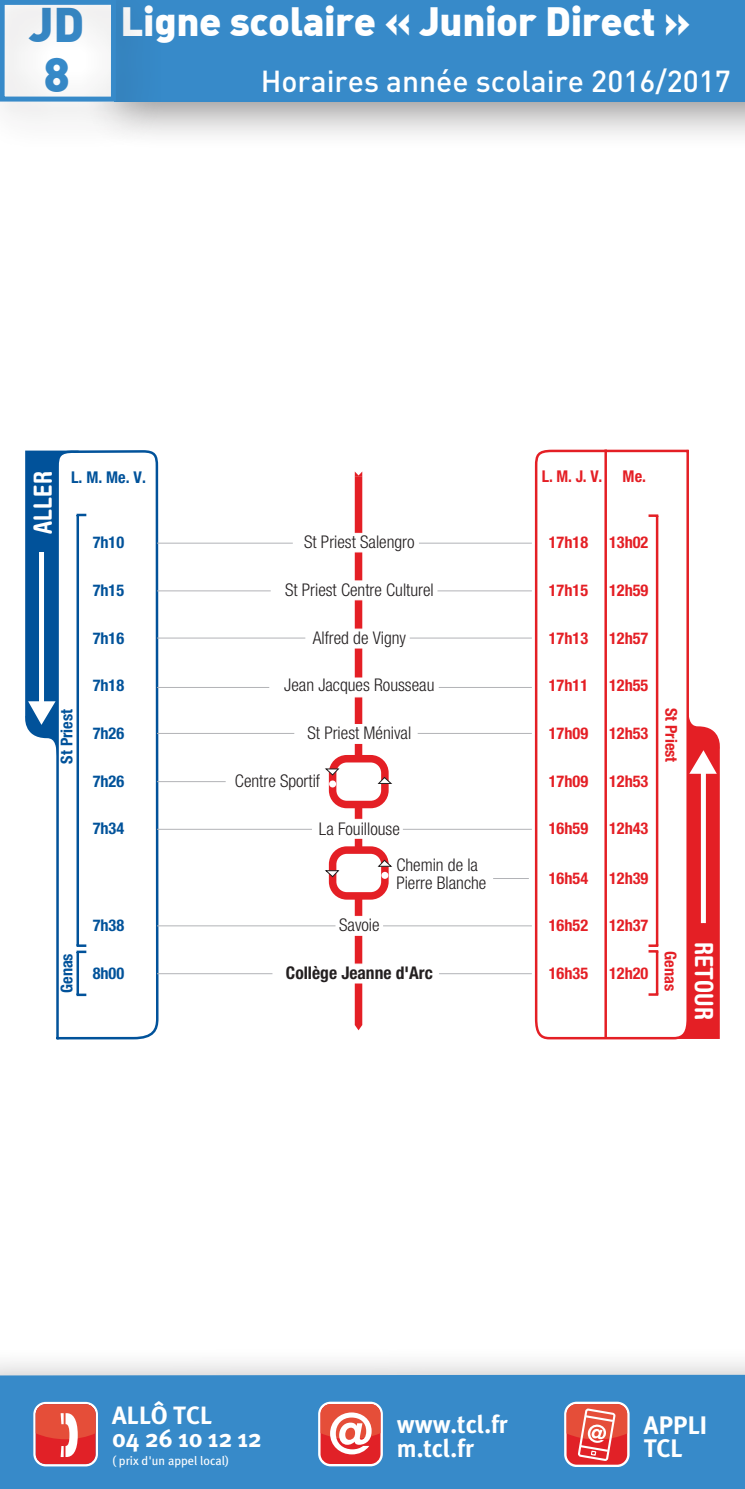
<style>
.page{position:relative;width:745px;height:1489px;background:#fff}
.page>*{position:absolute;margin:0;border:0;box-sizing:border-box;transform-origin:0 0}
.t1{font:900 47.5px "DIN Alternate";color:#378ac9}
.t2{font:900 40px "DIN Alternate";letter-spacing:-.01em;color:#fff}
.t3{font:500 30px "DIN";color:#fff}
.t4{font:700 25.25px/23.8px "Meta Plus";letter-spacing:-.005em;color:#fff}
.t5{font:700 25px/23.2px "Meta Plus";color:#fff}
.t6{font:700 condensed 25px "Helvetica Rounded";color:#fff}
.t7{font:300 condensed 17.5px/17.5px "Helvetica Neue";color:#231f20}
.t8{font:700 condensed 17.5px "Helvetica Neue";color:#231f20}
.t9{font:700 condensed 16.25px "Helvetica Neue";color:#e41f25}
.t10{font:700 condensed 16.25px "Helvetica Neue";color:#01529a}
.t11{font:12.5px "Meta Plus";color:#fff}
.s1{font-size:47.5px;color:#378ac9}
</style>
<div class="page">
<div style="left:85px;top:0;width:659px;height:150px;background:#231f20;opacity:.5"></div>
<div style="left:113px;top:0;width:631px;height:102px;background:#378ac9"></div>
<div style="left:0;top:1346px;width:744px;height:142px;background:#231f20;opacity:.5"></div>
<div style="left:0;top:1374px;width:744px;height:114px;background:#378ac9"></div>
<svg style="left:33px;top:1401px;width:65px;height:65px"></svg>
<svg style="left:318px;top:1401px;width:64px;height:65px"></svg>
<div style="left:320px;top:1403px;width:60px;height:60px;background:#e12127;border-radius:10px"></div>
<svg style="left:320px;top:1403px;width:60px;height:51px"></svg>
<svg style="left:563px;top:1401px;width:66px;height:65px"></svg>
<div style="left:566px;top:1403px;width:60px;height:61px;background:#e12127;border-radius:10px"></div>
<svg style="left:566px;top:1403px;width:60px;height:57px"></svg>
<svg style="left:689px;top:717px;width:30px;height:321px"></svg>
<svg style="left:56px;top:450px;width:104px;height:589px"></svg>
<svg style="left:534px;top:449px;width:155px;height:590px"></svg>
<div style="left:354px;top:476px;width:8px;height:549px;background:#e41f25"></div>
<div style="left:332px;top:850px;width:52px;height:45px;background:#fff;border-radius:14px"></div>
<div style="left:328px;top:846px;width:60px;height:53px;border:8px solid #e41f25;border-radius:14px"></div>
<svg style="left:378px;top:859px;width:14px;height:7px"></svg>
<svg style="left:325px;top:870px;width:14px;height:7px"></svg>
<svg style="left:381px;top:871px;width:7px;height:7px"></svg>
<div style="left:332px;top:758px;width:52px;height:46px;background:#fff;border-radius:14px"></div>
<div style="left:328px;top:755px;width:60px;height:53px;border:8px solid #e41f25;border-radius:14px"></div>
<svg style="left:377px;top:776px;width:15px;height:8px"></svg>
<svg style="left:325px;top:768px;width:14px;height:7px"></svg>
<div style="left:329px;top:780px;width:7px;height:7px;background:#fff;border-radius:50%"></div>
<hr style="left:76px;top:515px;width:3px;height:430px;background:#01529a">
<svg style="left:25px;top:450px;width:61px;height:312px"></svg>
<hr style="left:655px;top:515px;width:3px;height:430px;background:#e41f25">
<svg style="left:648px;top:514px;width:9px;height:3px"></svg>
<hr style="left:655px;top:951px;width:3px;height:43px;background:#e41f25">
<svg style="left:648px;top:944px;width:9px;height:8px"></svg>
<svg style="left:648px;top:993px;width:9px;height:2px"></svg>
<hr style="left:76px;top:951px;width:3px;height:43px;background:#01529a">
<svg style="left:77px;top:993px;width:9px;height:3px"></svg>
<svg style="left:77px;top:944px;width:9px;height:9px"></svg>
<hr style="left:604px;top:449px;width:2px;height:589px;background:#e41f25">
<svg style="left:354px;top:1024px;width:8px;height:6px"></svg>
<svg style="left:354px;top:471px;width:8px;height:5px"></svg>
<hr style="left:418px;top:542px;width:113px;height:1px;background:#b2b3b7">
<hr style="left:157px;top:542px;width:135px;height:1px;background:#b2b3b7">
<hr style="left:437px;top:590px;width:94px;height:1px;background:#b2b3b7">
<hr style="left:157px;top:590px;width:113px;height:1px;background:#b2b3b7">
<hr style="left:409px;top:637px;width:122px;height:1px;background:#b2b3b7">
<hr style="left:157px;top:637px;width:148px;height:1px;background:#b2b3b7">
<hr style="left:438px;top:687px;width:93px;height:1px;background:#b2b3b7">
<hr style="left:157px;top:687px;width:112px;height:1px;background:#b2b3b7">
<hr style="left:417px;top:733px;width:114px;height:1px;background:#b2b3b7">
<hr style="left:157px;top:733px;width:137px;height:1px;background:#b2b3b7">
<hr style="left:157px;top:781px;width:68px;height:1px;background:#b2b3b7">
<hr style="left:402px;top:828px;width:129px;height:1px;background:#b2b3b7">
<hr style="left:157px;top:828px;width:155px;height:1px;background:#b2b3b7">
<hr style="left:383px;top:925px;width:148px;height:1px;background:#b2b3b7">
<hr style="left:157px;top:925px;width:178px;height:1px;background:#b2b3b7">
<hr style="left:438px;top:973px;width:93px;height:1px;background:#b2b3b7">
<hr style="left:157px;top:973px;width:115px;height:1px;background:#b2b3b7">
<div style="left:347px;top:963px;width:20px;height:20px;background:#fff"></div>
<div style="left:347px;top:916px;width:20px;height:19px;background:#fff"></div>
<div style="left:347px;top:819px;width:20px;height:19px;background:#fff"></div>
<div style="left:347px;top:724px;width:20px;height:19px;background:#fff"></div>
<div style="left:347px;top:677px;width:20px;height:20px;background:#fff"></div>
<div style="left:347px;top:628px;width:20px;height:20px;background:#fff"></div>
<div style="left:347px;top:580px;width:20px;height:20px;background:#fff;border:1px solid #fff"></div>
<div style="left:347px;top:533px;width:20px;height:19px;background:#fff"></div>
<hr style="left:493px;top:878px;width:35px;height:1px;background:#b2b3b7">
<div style="left:0;top:0;width:165px;height:150px;background:#231f20;opacity:.5"></div>
<div style="left:0;top:0;width:116px;height:102px;border:5px solid #378ac9"></div>
<h2 class="t2" style="left:29px;top:-5px;width:662px"><span class="s1">JD</span> Ligne scolaire « Junior Direct »</h2>
<h1 class="t1" style="left:43px;top:43px;width:29px">8</h1>
<h3 class="t3" style="left:260px;top:62px;width:471px">Horaires année scolaire 2016/2017</h3>
<h3 class="t6" style="left:28px;top:533px;width:64px;rotate:-90deg">ALLER</h3>
<p class="t10" style="left:71px;top:467px;width:76px">L. M. Me. V.</p>
<p class="t9" style="left:541px;top:466px;width:62px">L. M. J. V.</p>
<p class="t9" style="left:622px;top:466px;width:25px">Me.</p>
<p class="t7" style="left:304px;top:533px;width:112px">St Priest Salengro</p>
<p class="t10" style="left:93px;top:532px;width:33px">7h10</p>
<p class="t10" style="left:93px;top:580px;width:33px">7h15</p>
<p class="t10" style="left:93px;top:628px;width:33px">7h16</p>
<p class="t10" style="left:93px;top:675px;width:33px">7h18</p>
<p class="t10" style="left:93px;top:723px;width:33px">7h26</p>
<p class="t10" style="left:93px;top:771px;width:33px">7h26</p>
<p class="t10" style="left:93px;top:818px;width:33px">7h34</p>
<p class="t9" style="left:548px;top:532px;width:41px">17h18</p>
<p class="t9" style="left:548px;top:580px;width:41px">17h15</p>
<p class="t9" style="left:548px;top:628px;width:41px">17h13</p>
<p class="t9" style="left:548px;top:675px;width:41px">17h11</p>
<p class="t9" style="left:548px;top:723px;width:41px">17h09</p>
<p class="t9" style="left:548px;top:771px;width:41px">17h09</p>
<p class="t9" style="left:548px;top:818px;width:41px">16h59</p>
<p class="t9" style="left:548px;top:868px;width:41px">16h54</p>
<p class="t9" style="left:548px;top:915px;width:41px">16h52</p>
<p class="t9" style="left:608px;top:532px;width:41px">13h02</p>
<p class="t9" style="left:608px;top:580px;width:41px">12h59</p>
<p class="t9" style="left:608px;top:628px;width:41px">12h57</p>
<p class="t9" style="left:608px;top:675px;width:41px">12h55</p>
<p class="t9" style="left:608px;top:723px;width:41px">12h53</p>
<p class="t9" style="left:608px;top:771px;width:41px">12h53</p>
<p class="t9" style="left:608px;top:818px;width:41px">12h43</p>
<p class="t9" style="left:608px;top:868px;width:41px">12h39</p>
<p class="t7" style="left:285px;top:581px;width:150px">St Priest Centre Culturel</p>
<p class="t7" style="left:312px;top:628px;width:95px">Alfred de Vigny</p>
<p class="t7" style="left:284px;top:676px;width:151px">Jean Jacques Rousseau</p>
<p class="t10" style="left:57px;top:763px;width:56px;rotate:-90deg">St Priest</p>
<p class="t9" style="left:680px;top:707px;width:56px;rotate:90deg">St Priest</p>
<p class="t7" style="left:307px;top:724px;width:105px">St Priest Ménival</p>
<p class="t7" style="left:235px;top:771px;width:87px">Centre Sportif</p>
<p class="t7" style="left:318px;top:819px;width:82px">La Fouillouse</p>
<p class="t7" style="left:396px;top:856px;width:92px">Chemin de la<br>Pierre Blanche</p>
<p class="t7" style="left:339px;top:915px;width:42px">Savoie</p>
<p class="t9" style="left:608px;top:915px;width:41px">12h37</p>
<p class="t8" style="left:286px;top:962px;width:148px">Collège Jeanne d'Arc</p>
<p class="t10" style="left:93px;top:915px;width:33px">7h38</p>
<p class="t10" style="left:93px;top:963px;width:33px">8h00</p>
<p class="t9" style="left:548px;top:963px;width:41px">16h35</p>
<p class="t9" style="left:608px;top:963px;width:41px">12h20</p>
<p class="t10" style="left:57px;top:993px;width:41px;rotate:-90deg">Genas</p>
<p class="t9" style="left:680px;top:951px;width:41px;rotate:90deg">Genas</p>
<h3 class="t6" style="left:718px;top:941px;width:79px;rotate:90deg">RETOUR</h3>
<h3 class="t5" style="left:112px;top:1403px;width:151px">ALLÔ TCL<br>04 26 10 12 12</h3>
<p class="t11" style="left:112px;top:1453px;width:119px">( prix d'un appel local)</p>
<h3 class="t5" style="left:396px;top:1412px;width:112px">www.tcl.fr m.tcl.fr</h3>
<h3 class="t4" style="left:643px;top:1412px;width:65px">APPLI<br>TCL</h3>
</div>
